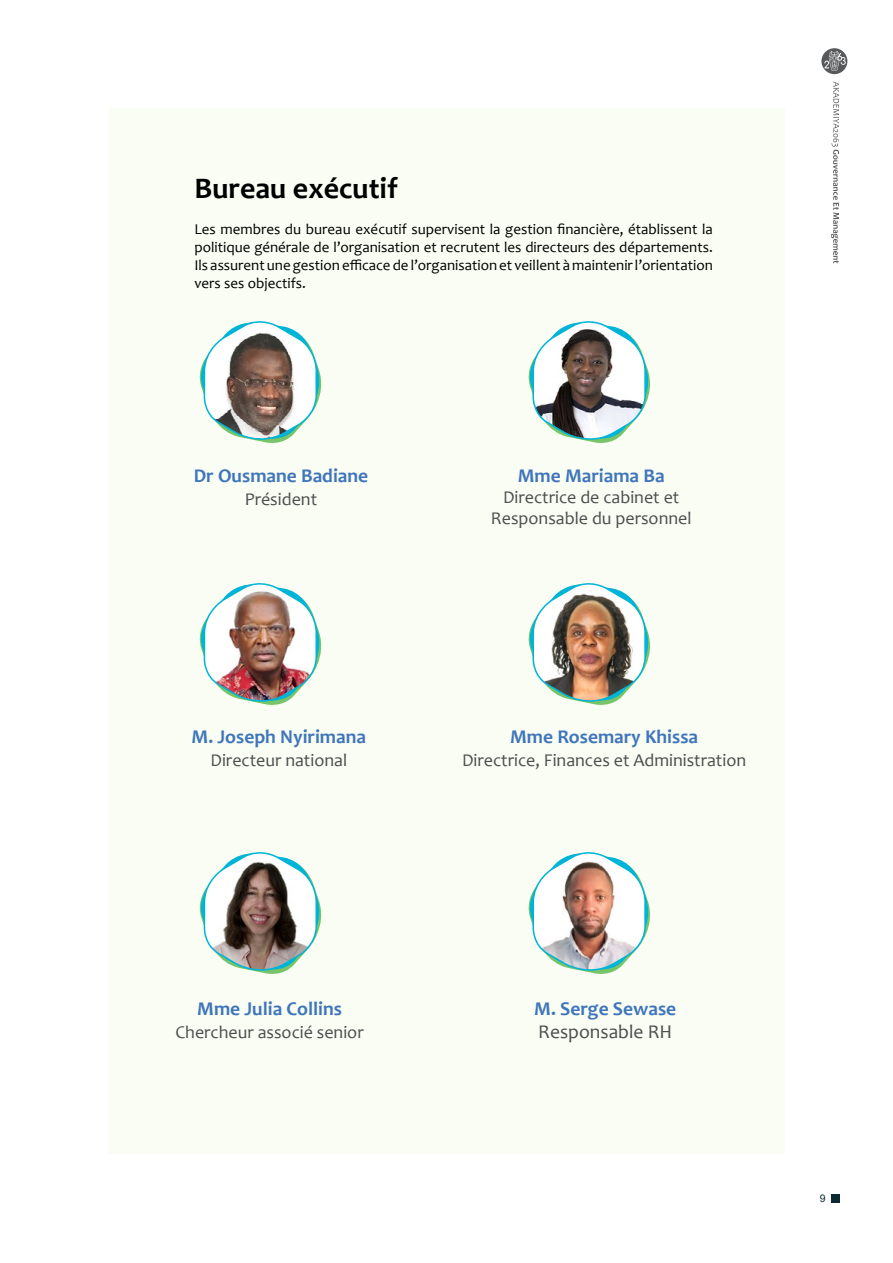
<style>
.page{position:relative;width:893px;height:1263px;background:#fff}
.page>*{position:absolute;margin:0;border:0;box-sizing:border-box;transform-origin:0 0}
.t1{font:700 30px "Candara";color:#000}
.t2{font:700 19.5px "Candara";color:#3f75ba}
.t3{font:19.5px "Candara";color:#4d4d4f}
.t4{font:18px/21px "Candara";color:#4d4d4f;text-align:center}
.t5{font:15px/18px "Candara";color:#000;text-align:justify}
.t6{font:10.5px "Arial";color:#0b2b33}
</style>
<div class="page">
<div style="left:831px;top:1194px;width:8px;height:9px;background:#0b2b33"></div>
<svg style="left:821px;top:48px;width:26px;height:26px"></svg>
<svg style="left:831px;top:82px;width:8px;height:181px"></svg>
<div style="left:109px;top:109px;width:675px;height:1045px;background:#f9fdf3"></div>
<svg style="left:199px;top:321px;width:123px;height:122px"></svg>
<svg style="left:528px;top:321px;width:122px;height:122px"></svg>
<img style="left:199px;top:583px;width:123px;height:122px">
<img style="left:528px;top:583px;width:122px;height:122px">
<svg style="left:199px;top:852px;width:123px;height:122px"></svg>
<img style="left:528px;top:852px;width:122px;height:122px">
<h1 class="t1" style="left:194px;top:169px;width:205px">Bureau exécutif</h1>
<p class="t5" style="left:194px;top:220px;width:520px">Les membres du bureau exécutif supervisent la gestion financière, établissent la politique générale de l’organisation et recrutent les directeurs des départements.<br>Ils assurent une gestion efficace de l’organisation et veillent à maintenir l’orientation vers ses objectifs.</p>
<h2 class="t2" style="left:194px;top:463px;width:176px">Dr Ousmane Badiane</h2>
<p class="t4" style="left:245px;top:488px;width:74px">Président</p>
<h2 class="t2" style="left:192px;top:725px;width:176px">M. Joseph Nyirimana</h2>
<p class="t4" style="left:210px;top:750px;width:138px">Directeur national</p>
<h2 class="t2" style="left:518px;top:463px;width:148px">Mme Mariama Ba</h2>
<p class="t4" style="left:491px;top:486px;width:202px">Directrice de cabinet et<br>Responsable du personnel</p>
<h2 class="t2" style="left:510px;top:725px;width:190px">Mme Rosemary Khissa</h2>
<p class="t4" style="left:462px;top:750px;width:286px">Directrice, Finances et Administration</p>
<h2 class="t2" style="left:197px;top:996px;width:146px">Mme Julia Collins</h2>
<p class="t4" style="left:175px;top:1021px;width:190px">Chercheur associé senior</p>
<h2 class="t2" style="left:534px;top:996px;width:143px">M. Serge Sewase</h2>
<h2 class="t3" style="left:538px;top:1019px;width:136px">Responsable RH</h2>
<p class="t6" style="left:820px;top:1191px;width:7px">9</p>
</div>
